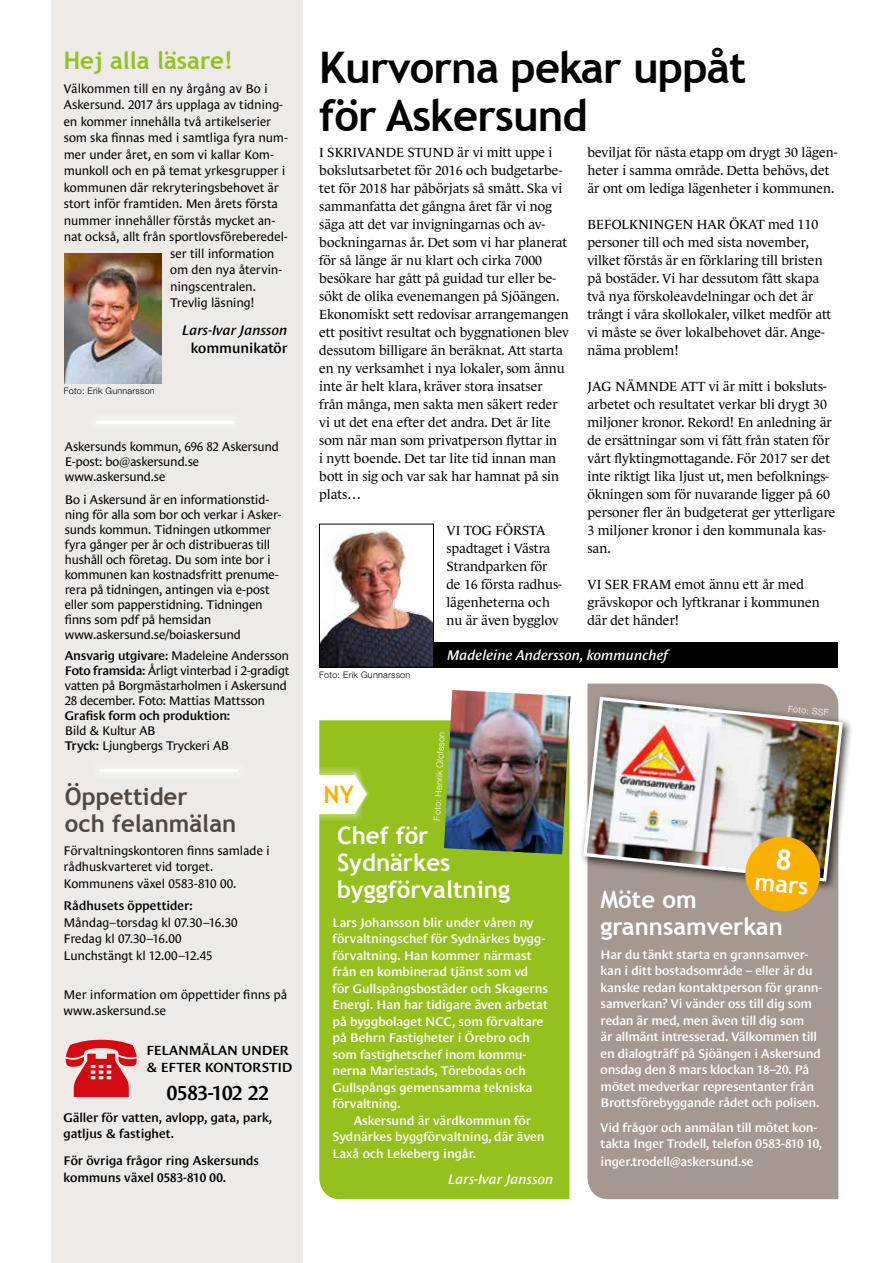
<style>
.page{position:relative;width:893px;height:1263px;background:#fff}
.page>*{position:absolute;margin:0;border:0;box-sizing:border-box;transform-origin:0 0}
.t1{font:700 43.5px/48px "Trebuchet MS";letter-spacing:-.02em;color:#000}
.t2{font:700 24px/27px "Trebuchet MS";color:#fff}
.t3{font:700 24px/27px "Trebuchet MS";color:#504841}
.t4{font:700 24px "Trebuchet MS";color:#95c11f}
.t5{font:700 24px "Trebuchet MS";color:#f9b000}
.t6{font:600 20.7px "Le Monde Sans";letter-spacing:-.015em;color:#000}
.t7{font:italic 600 14.25px "Le Monde Sans";color:#fff}
.t8{font:italic 600 14.25px "Le Monde Sans";color:#000}
.t9{font:600 14.25px "Le Monde Sans";color:#000}
.t10{font:13.5px/18px "Le Monde Journal";color:#000}
.t11{font:600 13.5px/17.5px "Le Monde Sans";letter-spacing:-.015em;color:#000}
.t12{font:12.75px/15px "Le Monde Sans";letter-spacing:-.01em;color:#000}
.t13{font:600 12.75px/16.5px "Le Monde Sans";letter-spacing:-.005em;color:#fff}
.t14{font:600 12.75px/16.5px "Le Monde Sans";letter-spacing:-.005em;color:#000}
.t15{font:300 9px "Helvetica Neue LT Std";letter-spacing:.025em;color:#000}
.t16{font:300 9px "Helvetica Neue LT Std";color:#fff}
.s1{font-weight:600}
</style>
<div class="page">
<div style="left:432px;top:642px;width:406px;height:25px;background:#000"></div>
<div style="left:319px;top:720px;width:250px;height:479px;background:#95c11f"></div>
<div style="left:587px;top:684px;width:251px;height:515px;background:#a59890"></div>
<div style="left:578px;top:692px;width:275px;height:200px;background:#000;opacity:.75"></div>
<img style="left:581px;top:695px;width:264px;height:188px">
<div style="left:51px;top:0;width:251px;height:1263px;background:#eeeae8"></div>
<div style="left:88px;top:413px;width:155px;height:19px;background:#f1eeec"></div>
<hr style="left:96px;top:421px;width:138px;height:3px;background:#fff">
<div style="left:92px;top:761px;width:154px;height:19px;background:#f1eeec"></div>
<hr style="left:100px;top:769px;width:138px;height:3px;background:#fff">
<img style="left:64px;top:254px;width:98px;height:129px">
<div style="left:302px;top:766px;width:61px;height:55px;background:#fff;opacity:.75"></div>
<div style="left:310px;top:775px;width:45px;height:38px;background:#fff"></div>
<div style="left:352px;top:773px;width:17px;height:43px;background:#fff;opacity:.75"></div>
<svg style="left:355px;top:775px;width:12px;height:38px"></svg>
<img style="left:444px;top:690px;width:126px;height:164px">
<img style="left:321px;top:529px;width:111px;height:136px">
<div style="left:319px;top:524px;width:115px;height:143px;border:1px solid #000"></div>
<svg style="left:744px;top:835px;width:78px;height:78px"></svg>
<h2 class="t4" style="left:64px;top:45px;width:171px">Hej alla läsare!</h2>
<p class="t12" style="left:64px;top:81px;width:206px">Välkommen till en ny årgång av Bo i</p>
<p class="t12" style="left:64px;top:98px;width:221px">Askersund. 2017 års upplaga av tidning-</p>
<p class="t12" style="left:64px;top:114px;width:209px">en kommer innehålla två artikelserier</p>
<p class="t12" style="left:64px;top:131px;width:225px">som ska finnas med i samtliga fyra num-</p>
<p class="t12" style="left:64px;top:147px;width:211px">mer under året, en som vi kallar Kom-</p>
<p class="t12" style="left:64px;top:164px;width:223px">munkoll och en på temat yrkesgrupper i</p>
<p class="t12" style="left:64px;top:180px;width:216px">kommunen där rekryteringsbehovet är</p>
<p class="t12" style="left:64px;top:197px;width:216px">stort inför framtiden. Men årets första</p>
<p class="t12" style="left:64px;top:213px;width:213px">nummer innehåller förstås mycket an-</p>
<p class="t12" style="left:64px;top:230px;width:225px">nat också, allt från sportlovsföreberedel-</p>
<p class="t12" style="left:170px;top:246px;width:106px">ser till information</p>
<p class="t12" style="left:170px;top:263px;width:113px">om den nya återvin-</p>
<p class="t12" style="left:170px;top:279px;width:87px">ningscentralen.</p>
<p class="t12" style="left:170px;top:296px;width:86px">Trevlig läsning!</p>
<p class="t8" style="left:182px;top:322px;width:107px">Lars-Ivar Jansson</p>
<p class="t9" style="left:191px;top:340px;width:98px">kommunikatör</p>
<p class="t15" style="left:64px;top:385px;width:93px">Foto: Erik Gunnarsson</p>
<p class="t12" style="left:65px;top:439px;width:216px">Askersunds kommun, 696 82 Askersund<br>E-post: bo@askersund.se www.askersund.se</p>
<p class="t12" style="left:65px;top:492px;width:218px">Bo i Askersund är en informationstid&shy;ning för alla som bor och verkar i Asker&shy;sunds kommun. Tidningen utkommer fyra gånger per år och distribueras till hushåll och företag. Du som inte bor i kommunen kan kostnadsfritt prenume&shy;rera på tidningen, antingen via e-post eller som papperstidning. Tidningen finns som pdf på hemsidan www.askersund.se/boiaskersund</p>
<p class="t12" style="left:65px;top:648px;width:226px"><span class="s1">Ansvarig utgivare:</span> Madeleine Andersson <span class="s1">Foto framsida:</span> Årligt vinterbad i 2-gradigt vatten på Borgmästarholmen i Askersund 28 december. Foto: Mattias Mattsson</p>
<p class="t14" style="left:65px;top:708px;width:167px">Grafisk form och produktion:</p>
<p class="t12" style="left:65px;top:723px;width:166px">Bild &amp; Kultur AB<br><span class="s1">Tryck:</span> Ljungbergs Tryckeri AB</p>
<h2 class="t3" style="left:65px;top:783px;width:173px">Öppettider<br>och felanmälan</h2>
<p class="t12" style="left:64px;top:842px;width:208px;line-height:16.5px">Förvaltningskontoren finns samlade i rådhuskvarteret vid torget.<br>Kommunens växel 0583-810 00.</p>
<p class="t14" style="left:64px;top:897px;width:131px">Rådhusets öppettider:</p>
<p class="t12" style="left:64px;top:914px;width:176px;line-height:16.5px">Måndag–torsdag kl 07.30–16.30<br>Fredag kl 07.30–16.00<br>Lunchstängt kl 12.00–12.45</p>
<p class="t12" style="left:64px;top:986px;width:225px;line-height:16.5px">Mer information om öppettider finns på www.askersund.se</p>
<p class="t11" style="left:147px;top:1041px;width:147px">FELANMÄLAN UNDER &amp; EFTER KONTORSTID</p>
<h3 class="t6" style="left:167px;top:1081px;width:104px">0583-102 22</h3>
<p class="t14" style="left:64px;top:1109px;width:210px">Gäller för vatten, avlopp, gata, park, gatljus &amp; fastighet.</p>
<p class="t14" style="left:64px;top:1152px;width:197px">För övriga frågor ring Askersunds kommuns växel 0583-810 00.</p>
<h1 class="t1" style="left:319px;top:44px;width:429px">Kurvorna pekar uppåt för Askersund</h1>
<p class="t10" style="left:319px;top:144px;width:251px">I SKRIVANDE STUND är vi mitt uppe i bokslutsarbetet för 2016 och budgetarbe&shy;tet för 2018 har påbörjats så smått. Ska vi sammanfatta det gångna året får vi nog säga att det var invigningarnas och av&shy;bockningarnas år. Det som vi har planerat för så länge är nu klart och cirka 7000 besökare har gått på guidad tur eller be&shy;sökt de olika evenemangen på Sjöängen.<br>Ekonomiskt sett redovisar arrangemangen ett positivt resultat och byggnationen blev dessutom billigare än beräknat. Att starta en ny verksamhet i nya lokaler, som ännu inte är helt klara, kräver stora insatser från många, men sakta men säkert reder vi ut det ena efter det andra. Det är lite som när man som privatperson flyttar in<br>i nytt boende. Det tar lite tid innan man bott in sig och var sak har hamnat på sin plats…</p>
<p class="t10" style="left:446px;top:522px;width:117px">VI TOG FÖRSTA spadtaget i Västra<br>Strandparken för de 16 första radhus&shy;lägenheterna och nu är även bygglov</p>
<p class="t10" style="left:587px;top:144px;width:251px">beviljat för nästa etapp om drygt 30 lägen&shy;heter i samma område. Detta behövs, det är ont om lediga lägenheter i kommunen.</p>
<p class="t10" style="left:587px;top:216px;width:245px">BEFOLKNINGEN HAR ÖKAT med 110 personer till och med sista november, vilket förstås är en förklaring till bristen på bostäder. Vi har dessutom fått skapa två nya förskoleavdelningar och det är trångt i våra skollokaler, vilket medför att vi måste se över lokalbehovet där. Ange&shy;näma problem!</p>
<p class="t10" style="left:587px;top:378px;width:250px">JAG NÄMNDE ATT vi är mitt i boksluts&shy;arbetet och resultatet verkar bli drygt 30 miljoner kronor. Rekord! En anledning är de ersättningar som vi fått från staten för vårt flyktingmottagande. För 2017 ser det inte riktigt lika ljust ut, men befolknings&shy;ökningen som för nuvarande ligger på 60 personer fler än budgeterat ger ytterligare 3 miljoner kronor i den kommunala kas&shy;san.</p>
<p class="t10" style="left:587px;top:575px;width:234px">VI SER FRAM emot ännu ett år med grävskopor och lyftkranar i kommunen där det händer!</p>
<p class="t15" style="left:319px;top:670px;width:93px">Foto: Erik Gunnarsson</p>
<h2 class="t5" style="left:323px;top:780px;width:32px">NY</h2>
<p class="t7" style="left:447px;top:647px;width:223px">Madeleine Andersson, kommunchef</p>
<p class="t16" style="left:431px;top:820px;width:90px;rotate:-87deg">Foto: Henrik Olofsson</p>
<p class="t16" style="left:789px;top:703px;width:42px;rotate:6deg">Foto: SSF</p>
<h2 class="t2" style="left:337px;top:822px;width:175px">Chef för<br>Sydnärkes byggförvaltning</h2>
<p class="t13" style="left:333px;top:914px;width:217px">Lars Johansson blir under våren ny förvaltningschef för Sydnärkes bygg&shy;förvaltning. Han kommer närmast från en kombinerad tjänst som vd för Gullspångsbostäder och Skagerns<br>Energi. Han har tidigare även arbetat på byggbolaget NCC, som förvaltare på Behrn Fastigheter i Örebro och som fastighetschef inom kommu&shy;nerna Mariestads, Törebodas och<br>Gullspångs gemensamma tekniska förvaltning.</p>
<p class="t13" style="left:333px;top:1112px;width:213px;text-indent:21px">Askersund är värdkommun för<br>Sydnärkes byggförvaltning, där även<br>Laxå och Lekeberg ingår.</p>
<p class="t7" style="left:448px;top:1171px;width:107px">Lars-Ivar Jansson</p>
<h2 class="t2" style="left:756px;top:868px;width:55px;rotate:5deg">mars</h2>
<h2 class="t2" style="left:600px;top:885px;width:184px">Möte om grannsamverkan</h2>
<p class="t13" style="left:601px;top:946px;width:223px">Har du tänkt starta en grannsamver&shy;kan i ditt bostadsområde – eller är du kanske redan kontaktperson för grann&shy;samverkan? Vi vänder oss till dig som redan är med, men även till dig som<br>är allmänt intresserad. Välkommen till en dialogträff på Sjöängen i Askersund onsdag den 8 mars klockan 18–20. På mötet medverkar representanter från Brottsförebyggande rådet och polisen.</p>
<p class="t13" style="left:601px;top:1119px;width:223px">Vid frågor och anmälan till mötet kon&shy;takta Inger Trodell, telefon 0583-810 10,</p>
<p class="t13" style="left:601px;top:1154px;width:154px">inger.trodell@askersund.se</p>
</div>
